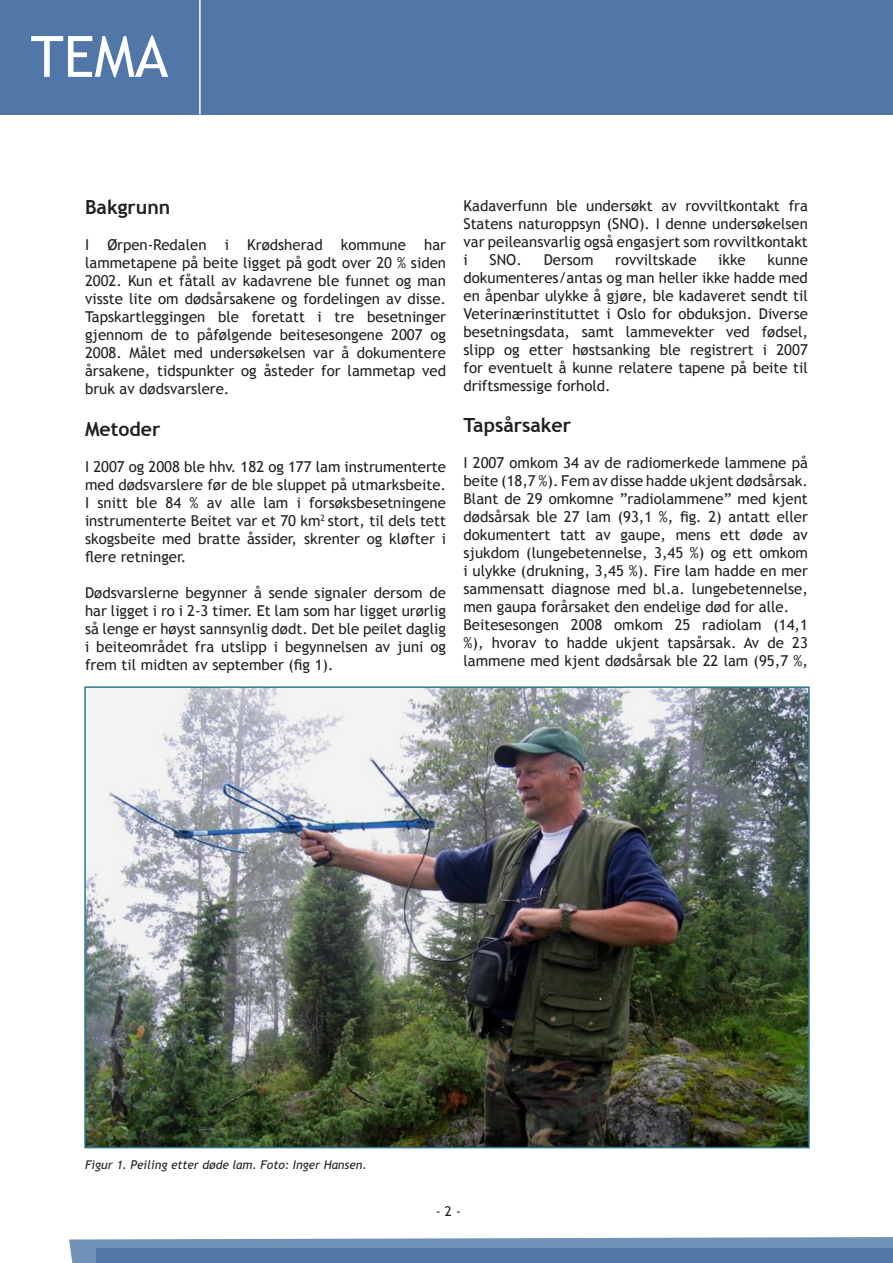
<style>
.page{position:relative;width:893px;height:1263px;background:#fff}
.page>*{position:absolute;margin:0;border:0;box-sizing:border-box;transform-origin:0 0}
.t1{font:57px "Trebuchet MS";color:#fff}
.Tekst{font:700 19.5px "Trebuchet MS";color:#231f20}
.Tekst-2{font:15px/18px "Trebuchet MS";color:#231f20;text-align:justify}
.Default{font:15px/18px "Trebuchet MS";color:#231f20;text-align:justify}
.t2{font:13.5px "Trebuchet MS";color:#231f20}
.Tekst-3{font:italic 12px "Trebuchet MS";color:#231f20}
</style>
<div class="page">
<div style="left:0;top:0;width:893px;height:114px;background:#5077a7"></div>
<hr style="left:199px;top:0;width:2px;height:114px;background:#fff">
<svg style="left:69px;top:1237px;width:824px;height:26px;background:#7f9bbe"></svg>
<div style="left:97px;top:1249px;width:796px;height:14px;background:#5077a7"></div>
<img style="left:87px;top:689px;width:720px;height:456px">
<div style="left:84px;top:686px;width:726px;height:462px;border:2px solid #2b7791"></div>
<p class="t1" style="left:31px;top:23px;width:139px">TEMA</p>
<p class="Tekst" style="left:85px;top:195px;width:87px">Bakgrunn</p>
<p class="Tekst-2" style="left:85px;top:236px;width:363px">I Ørpen-Redalen i Krødsherad kommune har lammetapene på beite ligget på godt over 20 % siden 2002. Kun et fåtall av kadavrene ble funnet og man visste lite om dødsårsakene og fordelingen av disse.<br>Tapskartleggingen ble foretatt i tre besetninger gjennom de to påfølgende beitesesongene 2007 og 2008. Målet med undersøkelsen var å dokumentere årsakene, tidspunkter og åsteder for lammetap ved bruk av dødsvarslere.</p>
<p class="Tekst" style="left:85px;top:417px;width:77px">Metoder</p>
<p class="Default" style="left:85px;top:458px;width:362px">I 2007 og 2008 ble hhv. 182 og 177 lam instrumenterte med dødsvarslere før de ble sluppet på utmarksbeite.<br>I snitt ble 84 % av alle lam i forsøksbesetningene instrumenterte Beitet var et 70 km<sup>2</sup> stort, til dels tett skogsbeite med bratte åssider, skrenter og kløfter i flere retninger.</p>
<p class="Default" style="left:85px;top:584px;width:363px">Dødsvarslerne begynner å sende signaler dersom de har ligget i ro i 2-3 timer. Et lam som har ligget urørlig så lenge er høyst sannsynlig dødt. Det ble peilet daglig i beiteområdet fra utslipp i begynnelsen av juni og frem til midten av september (fig 1).</p>
<p class="Tekst-2" style="left:463px;top:197px;width:346px">Kadaverfunn ble undersøkt av rovviltkontakt fra Statens naturoppsyn (SNO). I denne undersøkelsen var peileansvarlig også engasjert som rovviltkontakt i</p>
<p class="Tekst-2" style="left:463px;top:251px;width:346px;text-indent:304px">kunne dokumenteres/antas og man heller ikke hadde med en åpenbar ulykke å gjøre, ble kadaveret sendt til Veterinærinstituttet i Oslo for obduksjon. Diverse besetningsdata, samt lammevekter ved fødsel, slipp og etter høstsanking ble registrert i 2007 for eventuelt å kunne relatere tapene på beite til driftsmessige forhold.</p>
<p class="Tekst" style="left:463px;top:413px;width:109px">Tapsårsaker</p>
<p class="Tekst-2" style="left:463px;top:454px;width:346px">I 2007 omkom 34 av de radiomerkede lammene på beite (18,7 %). Fem av disse hadde ukjent dødsårsak.<br>Blant de 29 omkomne ”radiolammene” med kjent dødsårsak ble 27 lam (93,1 %, fig. 2) antatt eller dokumentert tatt av gaupe, mens ett døde av sjukdom (lungebetennelse, 3,45 %) og ett omkom i ulykke (drukning, 3,45 %). Fire lam hadde en mer sammensatt diagnose med bl.a. lungebetennelse, men gaupa forårsaket den endelige død for alle.</p>
<p class="Tekst-2" style="left:463px;top:616px;width:346px">Beitesesongen 2008 omkom 25 radiolam (14,1 %), hvorav to hadde ukjent tapsårsak. Av de 23 lammene med kjent dødsårsak ble 22 lam (95,7 %,</p>
<p class="Tekst-2" style="left:489px;top:251px;width:34px">SNO.</p>
<p class="Tekst-2" style="left:544px;top:251px;width:51px">Dersom</p>
<p class="Tekst-2" style="left:615px;top:251px;width:83px">rovviltskade</p>
<p class="Tekst-2" style="left:718px;top:251px;width:29px">ikke</p>
<p class="Tekst-3" style="left:85px;top:1157px;width:283px">Figur 1. Peiling etter døde lam. Foto: Inger Hansen.</p>
<p class="t2" style="left:436px;top:1203px;width:27px">- 2 -</p>
</div>
